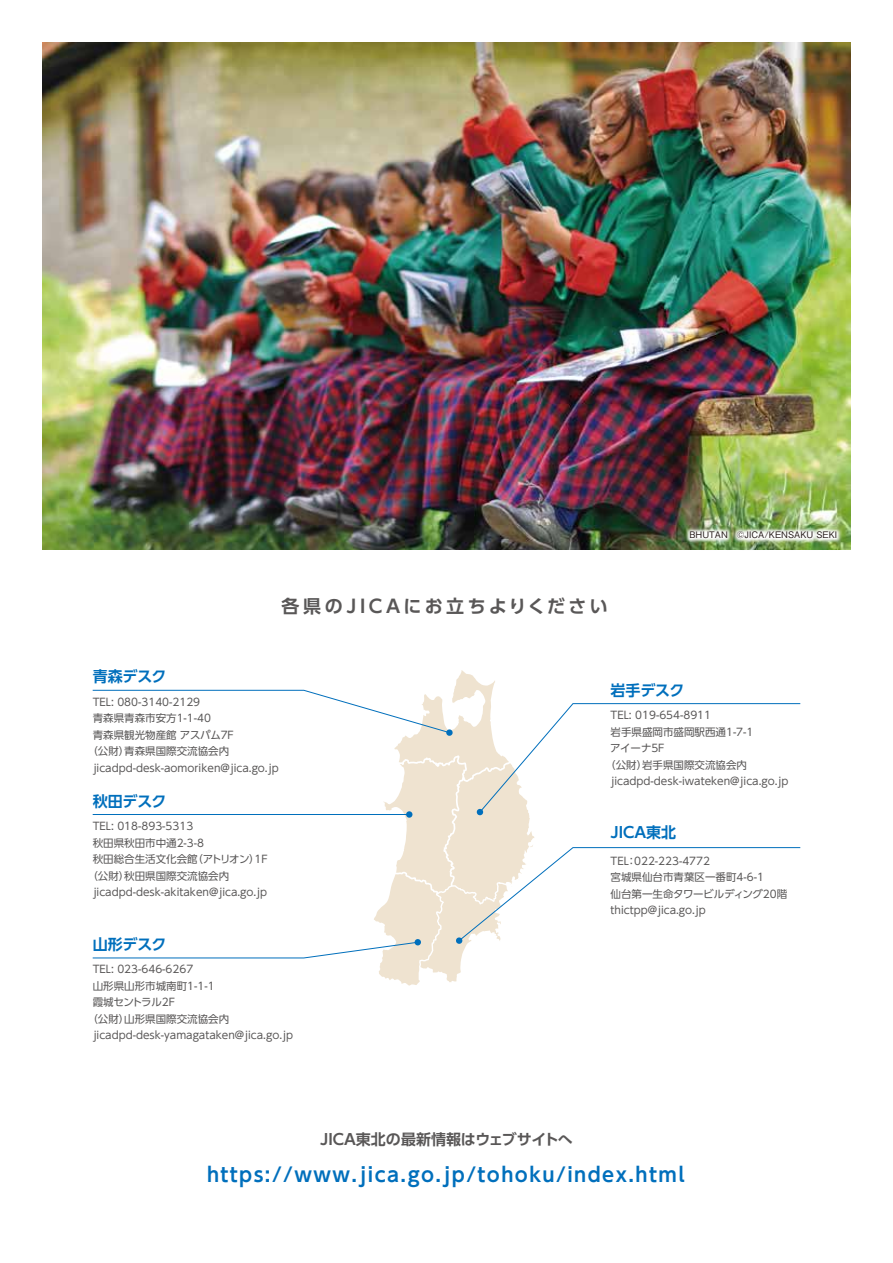
<style>
.page{position:relative;width:893px;height:1263px;background:#fff}
.page>*{position:absolute;margin:0;border:0;box-sizing:border-box;transform-origin:0 0}
.t1{font:700 19.5px "UD Shin Go Pro De";letter-spacing:.075em;color:#006fbc}
.t2{font:700 18px "UD Shin Go Pro De";letter-spacing:.19em;color:#595757}
.t3{font:700 15px "UD Shin Go Pro De";letter-spacing:-.01em;color:#006fbc}
.t4{font:700 15px "UD Shin Go Pro De";color:#595757}
.t5{font:10.5px/16.5px "UD Shin Go Pro";color:#595757}
.t6{font:10.5px "UD Shin Go Pro";letter-spacing:-.025em;color:#595757}
.t7{font:500 9px "Gothic BBB Pro";color:#221815}
</style>
<div class="page">
<img style="left:43px;top:43px;width:807px;height:506px">
<img style="left:632px;top:473px;width:219px;height:77px">
<svg style="left:92px;top:670px;width:709px;height:316px"></svg>
<div style="left:414px;top:939px;width:7px;height:7px;background:#006fbc;border-radius:50%"></div>
<h2 class="t2" style="left:282px;top:592px;width:328px">各県のJICAにお立ちよりください</h2>
<p class="t7" style="left:689px;top:528px;width:149px">BHUTAN ©JICA/KENSAKU SEKI</p>
<h3 class="t3" style="left:93px;top:664px;width:75px">青森デスク</h3>
<p class="t5" style="left:93px;top:693px;width:109px">TEL: 080-3140-2129</p>
<p class="t5" style="left:93px;top:710px;width:120px">青森県青森市安方1-1-40</p>
<p class="t5" style="left:93px;top:726px;width:143px">青森県観光物産館 アスパム7F</p>
<p class="t5" style="left:87px;top:743px;width:143px">（公財）青森県国際交流協会内</p>
<p class="t5" style="left:93px;top:759px;width:188px">jicadpd-desk-aomoriken@jica.go.jp</p>
<h3 class="t3" style="left:93px;top:789px;width:75px">秋田デスク</h3>
<p class="t5" style="left:93px;top:817px;width:102px">TEL: 018-893-5313</p>
<p class="t5" style="left:93px;top:834px;width:113px">秋田県秋田市中通2-3-8</p>
<p class="t5" style="left:93px;top:850px;width:177px">秋田総合生活文化会館（アトリオン）1F</p>
<p class="t5" style="left:87px;top:867px;width:143px">（公財）秋田県国際交流協会内</p>
<p class="t5" style="left:93px;top:883px;width:176px">jicadpd-desk-akitaken@jica.go.jp</p>
<h3 class="t3" style="left:93px;top:932px;width:75px">山形デスク</h3>
<p class="t5" style="left:93px;top:961px;width:102px">TEL: 023-646-6267</p>
<p class="t5" style="left:93px;top:977px;width:123px">山形県山形市城南町1-1-1</p>
<p class="t6" style="left:93px;top:994px;width:84px">霞城セントラル2F</p>
<p class="t5" style="left:87px;top:1010px;width:143px">（公財）山形県国際交流協会内</p>
<p class="t5" style="left:93px;top:1027px;width:202px">jicadpd-desk-yamagataken@jica.go.jp</p>
<h3 class="t3" style="left:611px;top:678px;width:75px">岩手デスク</h3>
<p class="t5" style="left:611px;top:707px;width:102px">TEL: 019-654-8911</p>
<p class="t5" style="left:611px;top:723px;width:144px">岩手県盛岡市盛岡駅西通1-7-1</p>
<p class="t5" style="left:610px;top:740px;width:56px">アイーナ5F</p>
<p class="t5" style="left:605px;top:756px;width:143px">（公財）岩手県国際交流協会内</p>
<p class="t5" style="left:611px;top:772px;width:179px">jicadpd-desk-iwateken@jica.go.jp</p>
<h3 class="t3" style="left:611px;top:820px;width:67px">JICA東北</h3>
<p class="t5" style="left:611px;top:852px;width:178px">TEL：022-223-4772<br>宮城県仙台市青葉区一番町4-6-1<br>仙台第一生命タワービルディング20階thictpp@jica.go.jp</p>
<h3 class="t4" style="left:320px;top:1127px;width:254px">JICA東北の最新情報はウェブサイトへ</h3>
<h1 class="t1" style="left:207px;top:1159px;width:479px">https://www.jica.go.jp/tohoku/index.html</h1>
</div>
